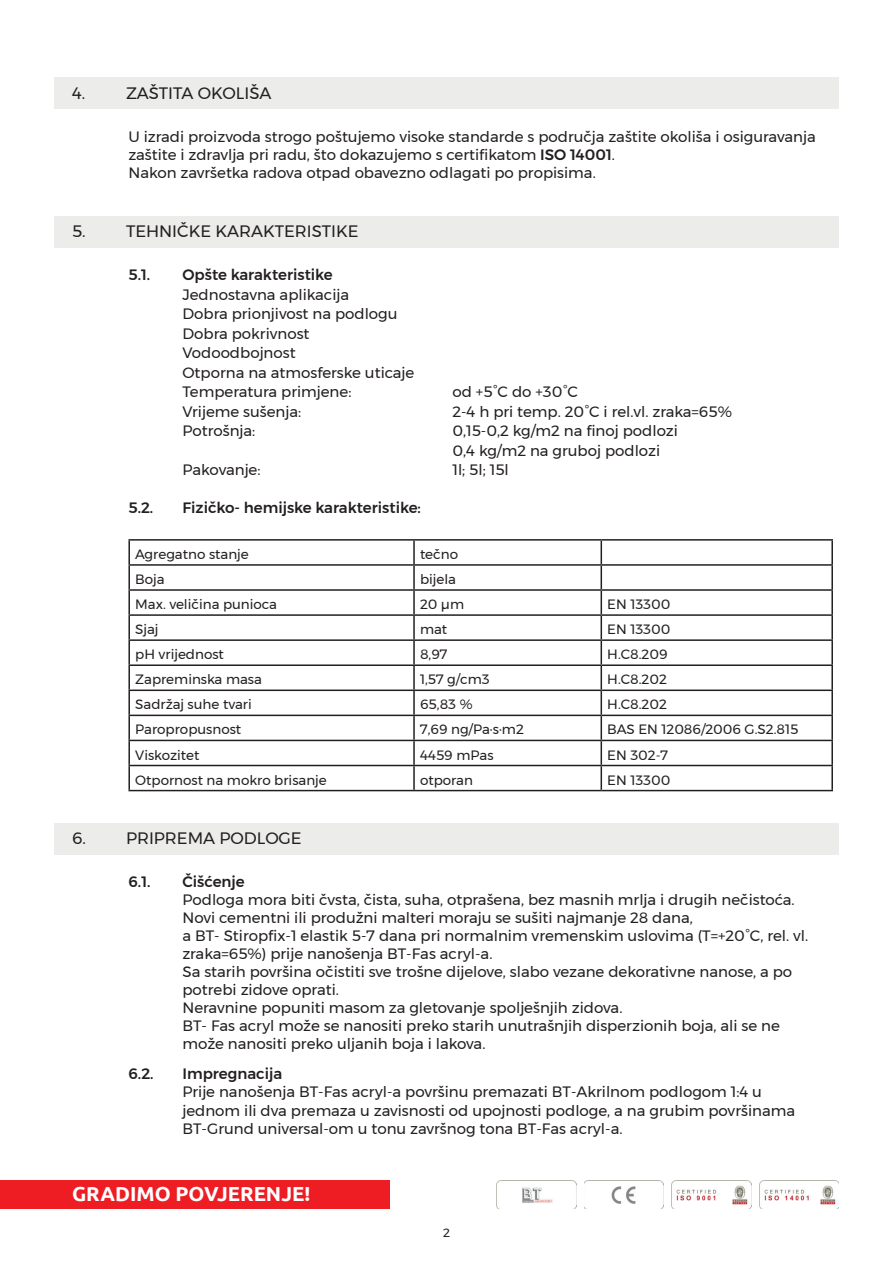
<style>
.page{position:relative;width:893px;height:1263px;background:#fff}
.page>*{position:absolute;margin:0;border:0;box-sizing:border-box;transform-origin:0 0}
.t1{font:700 20.25px "Ubuntu";color:#fff}
.t2{font:16.5px "Montserrat";color:#231f20}
.t3{font:15px/18px "Montserrat";color:#231f20}
.t4{font:500 15px "Montserrat";color:#231f20}
.t5{font:13.5px "Montserrat";color:#231f20}
.t6{font:12px "Montserrat";color:#231f20}
.s1{font-weight:500}
</style>
<div class="page">
<div style="left:54px;top:78px;width:785px;height:31px;background:#ececeb"></div>
<div style="left:54px;top:216px;width:785px;height:31px;background:#ececeb"></div>
<div style="left:54px;top:823px;width:785px;height:31px;background:#ececeb"></div>
<div style="left:0;top:1180px;width:390px;height:29px;background:#ee1d23"></div>
<img style="left:496px;top:1180px;width:80px;height:29px">
<img style="left:759px;top:1180px;width:80px;height:29px">
<img style="left:672px;top:1180px;width:79px;height:29px">
<img style="left:584px;top:1180px;width:80px;height:29px">
<hr style="left:128px;top:539px;width:286px;height:2px;background:#231f20">
<hr style="left:128px;top:541px;width:2px;height:23px;background:#231f20">
<hr style="left:414px;top:539px;width:187px;height:2px;background:#231f20">
<hr style="left:413px;top:541px;width:2px;height:23px;background:#231f20">
<hr style="left:601px;top:539px;width:232px;height:2px;background:#231f20">
<hr style="left:831px;top:541px;width:2px;height:23px;background:#231f20">
<hr style="left:128px;top:564px;width:286px;height:2px;background:#231f20">
<hr style="left:128px;top:566px;width:2px;height:23px;background:#231f20">
<hr style="left:414px;top:564px;width:187px;height:2px;background:#231f20">
<hr style="left:413px;top:566px;width:2px;height:23px;background:#231f20">
<hr style="left:601px;top:564px;width:232px;height:2px;background:#231f20">
<hr style="left:831px;top:566px;width:2px;height:23px;background:#231f20">
<hr style="left:128px;top:589px;width:286px;height:2px;background:#231f20">
<hr style="left:128px;top:591px;width:2px;height:23px;background:#231f20">
<hr style="left:414px;top:589px;width:187px;height:2px;background:#231f20">
<hr style="left:413px;top:591px;width:2px;height:23px;background:#231f20">
<hr style="left:601px;top:589px;width:232px;height:2px;background:#231f20">
<hr style="left:831px;top:591px;width:2px;height:23px;background:#231f20">
<hr style="left:128px;top:614px;width:286px;height:2px;background:#231f20">
<hr style="left:128px;top:616px;width:2px;height:23px;background:#231f20">
<hr style="left:414px;top:614px;width:187px;height:2px;background:#231f20">
<hr style="left:413px;top:616px;width:2px;height:23px;background:#231f20">
<hr style="left:601px;top:614px;width:232px;height:2px;background:#231f20">
<hr style="left:831px;top:616px;width:2px;height:23px;background:#231f20">
<hr style="left:128px;top:639px;width:286px;height:2px;background:#231f20">
<hr style="left:128px;top:641px;width:2px;height:23px;background:#231f20">
<hr style="left:414px;top:639px;width:187px;height:2px;background:#231f20">
<hr style="left:413px;top:641px;width:2px;height:23px;background:#231f20">
<hr style="left:601px;top:639px;width:232px;height:2px;background:#231f20">
<hr style="left:831px;top:641px;width:2px;height:23px;background:#231f20">
<hr style="left:128px;top:664px;width:286px;height:2px;background:#231f20">
<hr style="left:128px;top:666px;width:2px;height:23px;background:#231f20">
<hr style="left:414px;top:664px;width:187px;height:2px;background:#231f20">
<hr style="left:413px;top:666px;width:2px;height:23px;background:#231f20">
<hr style="left:601px;top:664px;width:232px;height:2px;background:#231f20">
<hr style="left:831px;top:666px;width:2px;height:23px;background:#231f20">
<hr style="left:128px;top:689px;width:286px;height:2px;background:#231f20">
<hr style="left:128px;top:691px;width:2px;height:24px;background:#231f20">
<hr style="left:414px;top:689px;width:187px;height:2px;background:#231f20">
<hr style="left:413px;top:691px;width:2px;height:24px;background:#231f20">
<hr style="left:601px;top:689px;width:232px;height:2px;background:#231f20">
<hr style="left:831px;top:691px;width:2px;height:24px;background:#231f20">
<hr style="left:128px;top:715px;width:286px;height:1px;background:#231f20">
<hr style="left:128px;top:716px;width:2px;height:24px;background:#231f20">
<hr style="left:414px;top:715px;width:187px;height:1px;background:#231f20">
<hr style="left:413px;top:716px;width:2px;height:24px;background:#231f20">
<hr style="left:601px;top:715px;width:232px;height:1px;background:#231f20">
<hr style="left:831px;top:716px;width:2px;height:24px;background:#231f20">
<hr style="left:128px;top:740px;width:286px;height:1px;background:#231f20">
<hr style="left:128px;top:741px;width:2px;height:24px;background:#231f20">
<hr style="left:414px;top:740px;width:187px;height:1px;background:#231f20">
<hr style="left:413px;top:741px;width:2px;height:24px;background:#231f20">
<hr style="left:601px;top:740px;width:232px;height:1px;background:#231f20">
<hr style="left:831px;top:741px;width:2px;height:24px;background:#231f20">
<hr style="left:128px;top:765px;width:286px;height:1px;background:#231f20">
<hr style="left:128px;top:766px;width:2px;height:24px;background:#231f20">
<hr style="left:414px;top:765px;width:187px;height:1px;background:#231f20">
<hr style="left:413px;top:766px;width:2px;height:24px;background:#231f20">
<hr style="left:601px;top:765px;width:232px;height:1px;background:#231f20">
<svg style="left:601px;top:541px;width:1px;height:249px"></svg>
<hr style="left:831px;top:766px;width:2px;height:24px;background:#231f20">
<hr style="left:128px;top:790px;width:286px;height:1px;background:#231f20">
<hr style="left:414px;top:790px;width:187px;height:1px;background:#231f20">
<hr style="left:601px;top:790px;width:232px;height:1px;background:#231f20">
<p class="t2" style="left:72px;top:81px;width:15px">4.</p>
<p class="t2" style="left:126px;top:81px;width:147px">ZAŠTITA OKOLIŠA</p>
<p class="t3" style="left:128px;top:127px;width:689px">U izradi proizvoda strogo poštujemo visoke standarde s područja zaštite okoliša i osiguravanja zaštite i zdravlja pri radu, što dokazujemo s certifikatom <span class="s1">ISO 14001</span>.<br>Nakon završetka radova otpad obavezno odlagati po propisima.</p>
<p class="t2" style="left:72px;top:219px;width:15px">5.</p>
<p class="t2" style="left:126px;top:219px;width:234px">TEHNIČKE KARAKTERISTIKE</p>
<p class="t4" style="left:128px;top:263px;width:23px">5.1.</p>
<p class="t4" style="left:182px;top:263px;width:152px">Opšte karakteristike</p>
<p class="t3" style="left:182px;top:284px;width:233px;line-height:19.5px">Jednostavna aplikacija<br>Dobra prionjivost na podlogu<br>Dobra pokrivnost<br>Vodoodbojnost<br>Otporna na atmosferske uticaje<br>Temperatura primjene:</p>
<p class="t3" style="left:452px;top:383px;width:127px">od +5°C do +30°C</p>
<p class="t3" style="left:182px;top:402px;width:120px">Vrijeme sušenja:</p>
<p class="t3" style="left:452px;top:402px;width:281px">2-4 h pri temp. 20°C i rel.vl. zraka=65%</p>
<p class="t3" style="left:182px;top:422px;width:74px">Potrošnja:</p>
<p class="t3" style="left:452px;top:421px;width:227px;line-height:19.5px">0,15-0,2 kg/m2 na finoj podlozi<br>0,4 kg/m2 na gruboj podlozi</p>
<p class="t3" style="left:182px;top:461px;width:80px">Pakovanje:</p>
<p class="t3" style="left:452px;top:461px;width:58px">1l; 5l; 15l</p>
<p class="t4" style="left:128px;top:496px;width:26px">5.2.</p>
<p class="t4" style="left:182px;top:496px;width:240px">Fizičko- hemijske karakteristike:</p>
<p class="t5" style="left:135px;top:544px;width:115px">Agregatno stanje</p>
<p class="t5" style="left:420px;top:544px;width:40px">tečno</p>
<p class="t5" style="left:135px;top:569px;width:31px">Boja</p>
<p class="t5" style="left:420px;top:569px;width:38px">bijela</p>
<p class="t5" style="left:135px;top:594px;width:143px">Max. veličina punioca</p>
<p class="t5" style="left:420px;top:594px;width:46px">20 µm</p>
<p class="t5" style="left:607px;top:594px;width:65px">EN 13300</p>
<p class="t5" style="left:135px;top:619px;width:25px">Sjaj</p>
<p class="t5" style="left:420px;top:619px;width:29px">mat</p>
<p class="t5" style="left:607px;top:619px;width:65px">EN 13300</p>
<p class="t5" style="left:135px;top:644px;width:90px">pH vrijednost</p>
<p class="t5" style="left:420px;top:644px;width:29px">8,97</p>
<p class="t5" style="left:607px;top:644px;width:62px">H.C8.209</p>
<p class="t5" style="left:135px;top:669px;width:128px">Zapreminska masa</p>
<p class="t5" style="left:420px;top:669px;width:71px">1,57 g/cm3</p>
<p class="t5" style="left:607px;top:669px;width:61px">H.C8.202</p>
<p class="t5" style="left:135px;top:694px;width:118px">Sadržaj suhe tvari</p>
<p class="t5" style="left:420px;top:694px;width:54px">65,83 %</p>
<p class="t5" style="left:607px;top:694px;width:61px">H.C8.202</p>
<p class="t5" style="left:135px;top:719px;width:108px">Paropropusnost</p>
<p class="t5" style="left:420px;top:719px;width:105px">7,69 ng/Pa·s·m2</p>
<p class="t5" style="left:607px;top:719px;width:193px">BAS EN 12086/2006 G.S2.815</p>
<p class="t5" style="left:135px;top:744px;width:66px">Viskozitet</p>
<p class="t5" style="left:420px;top:744px;width:75px">4459 mPas</p>
<p class="t5" style="left:607px;top:744px;width:62px">EN 302-7</p>
<p class="t5" style="left:135px;top:769px;width:193px">Otpornost na mokro brisanje</p>
<p class="t5" style="left:420px;top:769px;width:54px">otporan</p>
<p class="t5" style="left:607px;top:769px;width:65px">EN 13300</p>
<p class="t2" style="left:72px;top:826px;width:15px">6.</p>
<p class="t2" style="left:126px;top:826px;width:177px">PRIPREMA PODLOGE</p>
<p class="t4" style="left:128px;top:870px;width:23px">6.1.</p>
<p class="t4" style="left:182px;top:870px;width:64px">Čišćenje</p>
<p class="t3" style="left:182px;top:891px;width:627px">Podloga mora biti čvsta, čista, suha, otprašena, bez masnih mrlja i drugih nečistoća.<br>Novi cementni ili produžni malteri moraju se sušiti najmanje 28 dana,<br>a BT- Stiropfix-1 elastik 5-7 dana pri normalnim vremenskim uslovima (T=+20°C, rel. vl. zraka=65%) prije nanošenja BT-Fas acryl-a.<br>Sa starih površina očistiti sve trošne dijelove, slabo vezane dekorativne nanose, a po potrebi zidove oprati.<br>Neravnine popuniti masom za gletovanje spolješnjih zidova.<br>BT- Fas acryl može se nanositi preko starih unutrašnjih disperzionih boja, ali se ne može nanositi preko uljanih boja i lakova.</p>
<p class="t4" style="left:128px;top:1062px;width:27px">6.2.</p>
<p class="t4" style="left:182px;top:1062px;width:101px">Impregnacija</p>
<p class="t3" style="left:182px;top:1083px;width:614px">Prije nanošenja BT-Fas acryl-a površinu premazati BT-Akrilnom podlogom 1:4 u jednom ili dva premaza u zavisnosti od upojnosti podloge, a na grubim površinama<br>BT-Grund universal-om u tonu završnog tona BT-Fas acryl-a.</p>
<h1 class="t1" style="left:72px;top:1182px;width:240px">GRADIMO POVJERENJE!</h1>
<p class="t6" style="left:443px;top:1223px;width:8px">2</p>
</div>
